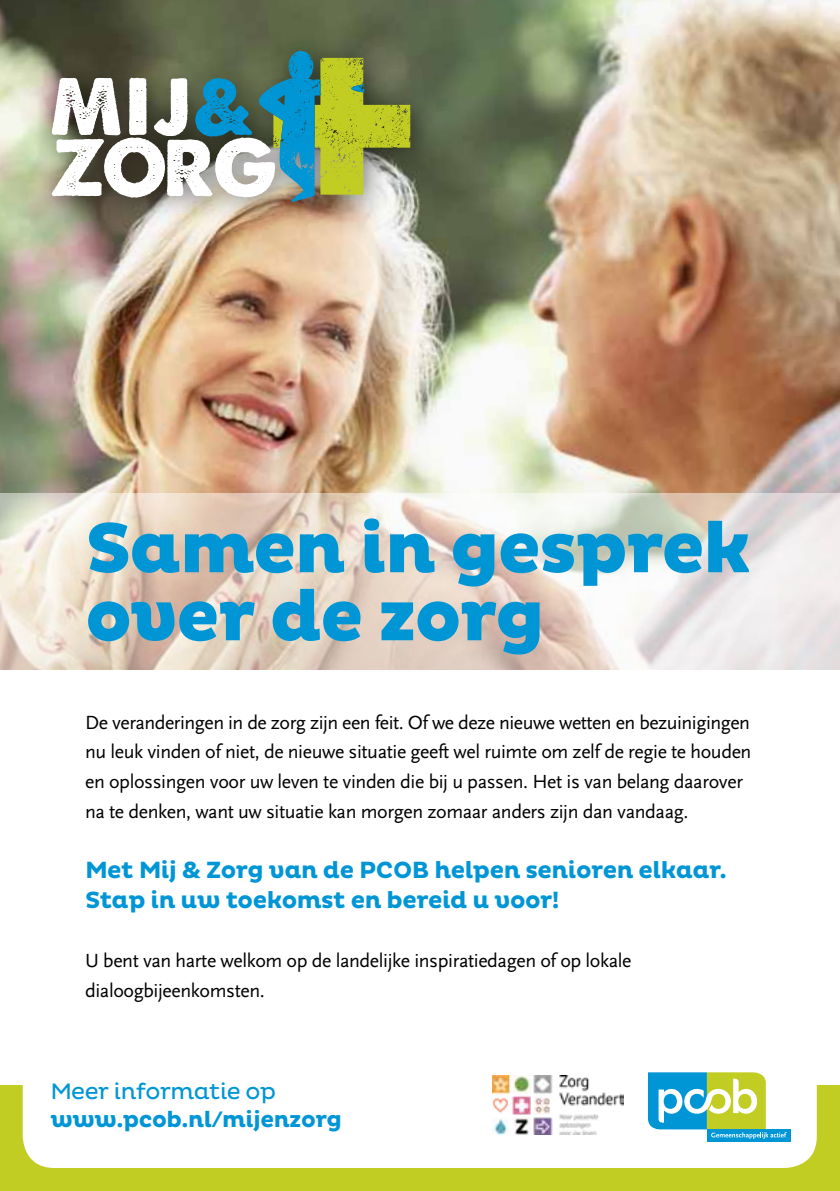
<style>
.page{position:relative;width:840px;height:1191px;background:#fff}
.page>*{position:absolute;margin:0;border:0;box-sizing:border-box;transform-origin:0 0}
.t1{font:800 72.4px/68px "Pluto";letter-spacing:-.03em;color:#0096d6}
.t2{font:700 23.8px/29.8px "Pluto";letter-spacing:-.02em;color:#0096d6}
.t3{font:700 22.8px "Pluto";letter-spacing:-.02em;color:#0096d6}
.t4{font:22.8px "Pluto";letter-spacing:-.02em;color:#0096d6}
.t5{font:19.8px/29.8px "Scala Sans";letter-spacing:-.02em;color:#000}
</style>
<div class="page">
<img style="left:0;top:0;width:839px;height:493px">
<svg style="left:648px;top:1072px;width:118px;height:13px;background:#67b588"></svg>
<img style="left:492px;top:1075px;width:98px;height:10px">
<svg style="left:0;top:1085px;width:839px;height:106px"></svg>
<div style="left:32px;top:32px;width:407px;height:197px;background:#000;opacity:.5"></div>
<svg style="left:52px;top:51px;width:358px;height:151px"></svg>
<svg style="left:0;top:493px;width:839px;height:177px;background:#e5d8cd"></svg>
<h1 class="t1" style="left:85px;top:516px;width:667px">Samen in gesprek over de zorg</h1>
<p class="t5" style="left:85px;top:707px;width:667px">De veranderingen in de zorg zijn een feit. Of we deze nieuwe wetten en bezuinigingen nu leuk vinden of niet, de nieuwe situatie geeft wel ruimte om zelf de regie te houden en oplossingen voor uw leven te vinden die bij u passen. Het is van belang daarover na te denken, want uw situatie kan morgen zomaar anders zijn dan vandaag.</p>
<p class="t2" style="left:85px;top:855px;width:643px">Met Mij &amp; Zorg van de PCOB helpen senioren elkaar.<br>Stap in uw toekomst en bereid u voor!</p>
<p class="t5" style="left:85px;top:946px;width:547px">U bent van harte welkom op de landelijke inspiratiedagen of op lokale dialoogbijeenkomsten.</p>
<p class="t4" style="left:50px;top:1078px;width:227px">Meer informatie op</p>
<p class="t3" style="left:50px;top:1106px;width:293px">www.pcob.nl/mijenzorg</p>
</div>
